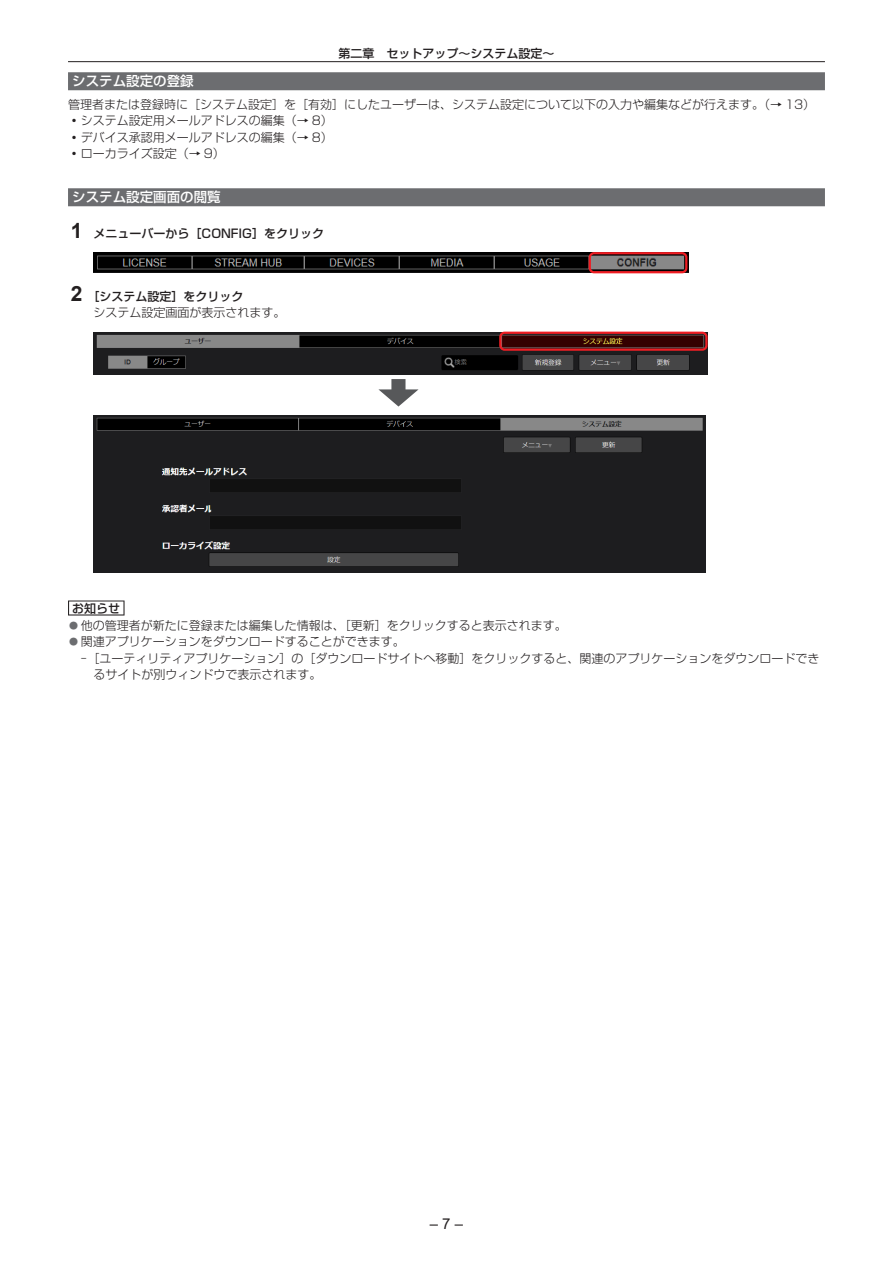
<style>
.page{position:relative;width:893px;height:1263px;background:#fff}
.page>*{position:absolute;margin:0;border:0;box-sizing:border-box;transform-origin:0 0}
.t1{font:15px "Arial";color:#231f20}
.t2{font:500 13.5px "Shin Go Pro";color:#fff}
.t3{font:300 12px/16.5px "Shin Go Pro";color:#231f20}
.t4{font:500 12px "Shin Go Pro";color:#231f20}
.s1{font-family:"Arial";font-weight:700;font-size:21px}
.s2{font-weight:500}
.s3{font-size:9px;color:#6c6d70}
</style>
<div class="page">
<hr style="left:68px;top:61px;width:757px;height:1px;background:#231f20">
<div style="left:68px;top:72px;width:757px;height:18px;background:#6c6d70"></div>
<div style="left:68px;top:188px;width:757px;height:18px;background:#6c6d70"></div>
<svg style="left:68px;top:600px;width:57px;height:15px"></svg>
<div style="left:69px;top:601px;width:54px;height:13px;background:#fff"></div>
<img style="left:94px;top:253px;width:595px;height:20px">
<div style="left:589px;top:252px;width:98px;height:21px;border:2px solid #ee1d23;border-radius:4px"></div>
<img style="left:94px;top:333px;width:614px;height:42px">
<div style="left:499px;top:332px;width:209px;height:19px;border:2px solid #ee1d23;border-radius:4px"></div>
<svg style="left:378px;top:379px;width:41px;height:28px"></svg>
<img style="left:94px;top:415px;width:612px;height:157px">
<p class="t4" style="left:338px;top:44px;width:218px">第二章 セットアップ～システム設定～</p>
<p class="t2" style="left:72px;top:70px;width:123px">システム設定の登録</p>
<p class="t3" style="left:68px;top:94px;width:749px">管理者または登録時に［システム設定］を［有効］にしたユーザーは、システム設定について以下の入力や編集などが行えます。（→ 13）⿠システム設定用メールアドレスの編集（→ 8）<br>⿠デバイス承認用メールアドレスの編集（→ 8）<br>⿠ローカライズ設定（→ 9）</p>
<p class="t2" style="left:72px;top:186px;width:150px">システム設定画面の閲覧</p>
<p class="t4" style="left:71px;top:223px;width:255px"><span class="s1">1</span> メニューバーから［CONFIG］をクリック</p>
<p class="t3" style="left:94px;top:287px;width:193px;text-indent:-23px"><span class="s1">2</span> <span class="s2">［システム設定］をクリック<br></span>システム設定画面が表示されます。</p>
<p class="t4" style="left:72px;top:598px;width:49px">お知らせ</p>
<p class="t3" style="left:69px;top:615px;width:499px"><span class="s3">●</span> 他の管理者が新たに登録または編集した情報は、［更新］をクリックすると表示されます。</p>
<p class="t3" style="left:69px;top:632px;width:337px"><span class="s3">●</span> 関連アプリケーションをダウンロードすることができます。</p>
<p class="t3" style="left:81px;top:648px;width:740px">ô［ユーティリティアプリケーション］の［ダウンロードサイトへ移動］をクリックすると、関連のアプリケーションをダウンロードでき</p>
<p class="t3" style="left:94px;top:665px;width:230px">るサイトが別ウィンドウで表示されます。</p>
<p class="t1" style="left:430px;top:1213px;width:35px">– 7 –</p>
</div>
